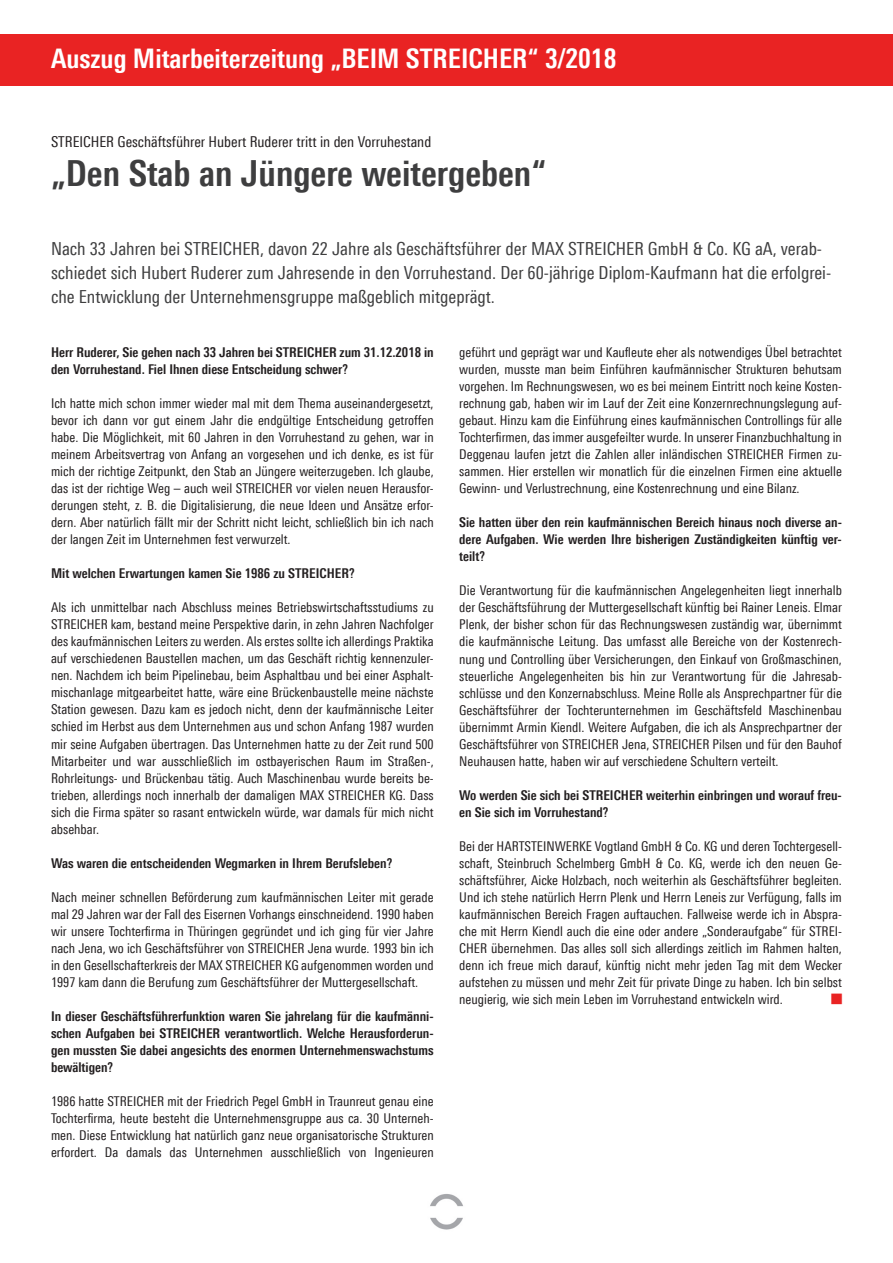
<style>
.page{position:relative;width:893px;height:1263px;background:#fff}
.page>*{position:absolute;margin:0;border:0;box-sizing:border-box;transform-origin:0 0}
.t1{font:700 condensed 36px "Univers Next Pro";color:#3e3e3f}
.t2{font:700 condensed 27px "Univers Next Pro";color:#fff}
.t3{font:18px/24px "Linotype Univers 420 Cn";color:#3e3e3f}
.t4{font:15px "Linotype Univers 420 Cn";color:#231f20}
.t5{font:13.5px/17px "Linotype Univers 420 Cn";color:#231f20;text-align:justify}
.t6{font:700 condensed 13.5px/17px "Univers Next Pro";color:#231f20}
</style>
<div class="page">
<img style="left:430px;top:1194px;width:33px;height:36px">
<div style="left:0;top:34px;width:893px;height:51px;background:#e92323"></div>
<h2 class="t2" style="left:51px;top:42px;width:567px">Auszug Mitarbeiterzeitung „BEIM STREICHER“ 3/2018</h2>
<p class="t4" style="left:51px;top:133px;width:382px">STREICHER Geschäftsführer Hubert Ruderer tritt in den Vorruhestand</p>
<h1 class="t1" style="left:51px;top:152px;width:497px">„Den Stab an Jüngere weitergeben“</h1>
<p class="t3" style="left:51px;top:237px;width:782px">Nach 33 Jahren bei STREICHER, davon 22 Jahre als Geschäftsführer der MAX STREICHER GmbH &amp; Co. KG aA, verab&shy;schiedet sich Hubert Ruderer zum Jahresende in den Vorruhestand. Der 60-jährige Diplom-Kaufmann hat die erfolgrei&shy;che Entwicklung der Unternehmensgruppe maßgeblich mitgeprägt.</p>
<p class="t6" style="left:51px;top:344px;width:384px">Herr Ruderer, Sie gehen nach 33 Jahren bei STREICHER zum 31.12.2018 in den Vorruhestand. Fiel Ihnen diese Entscheidung schwer?</p>
<p class="t5" style="left:51px;top:395px;width:384px">Ich hatte mich schon immer wieder mal mit dem Thema auseinandergesetzt, bevor ich dann vor gut einem Jahr die endgültige Entscheidung getroffen habe. Die Möglichkeit, mit 60 Jahren in den Vorruhestand zu gehen, war in meinem Arbeitsvertrag von Anfang an vorgesehen und ich denke, es ist für mich der richtige Zeitpunkt, den Stab an Jüngere weiterzugeben. Ich glaube, das ist der richtige Weg – auch weil STREICHER vor vielen neuen Herausfor&shy;derungen steht, z. B. die Digitalisierung, die neue Ideen und Ansätze erfor&shy;dern. Aber natürlich fällt mir der Schritt nicht leicht, schließlich bin ich nach der langen Zeit im Unternehmen fest verwurzelt.</p>
<p class="t6" style="left:51px;top:565px;width:305px">Mit welchen Erwartungen kamen Sie 1986 zu STREICHER?</p>
<p class="t5" style="left:51px;top:599px;width:384px">Als ich unmittelbar nach Abschluss meines Betriebswirtschaftsstudiums zu STREICHER kam, bestand meine Perspektive darin, in zehn Jahren Nachfolger des kaufmännischen Leiters zu werden. Als erstes sollte ich allerdings Praktika auf verschiedenen Baustellen machen, um das Geschäft richtig kennenzuler&shy;nen. Nachdem ich beim Pipelinebau, beim Asphaltbau und bei einer Asphalt&shy;mischanlage mitgearbeitet hatte, wäre eine Brückenbaustelle meine nächste Station gewesen. Dazu kam es jedoch nicht, denn der kaufmännische Leiter schied im Herbst aus dem Unternehmen aus und schon Anfang 1987 wurden mir seine Aufgaben übertragen. Das Unternehmen hatte zu der Zeit rund 500<br>Mitarbeiter und war ausschließlich im ostbayerischen Raum im Straßen-, Rohrleitungs- und Brückenbau tätig. Auch Maschinenbau wurde bereits be&shy;trieben, allerdings noch innerhalb der damaligen MAX STREICHER KG. Dass sich die Firma später so rasant entwickeln würde, war damals für mich nicht absehbar.</p>
<p class="t6" style="left:51px;top:854px;width:343px">Was waren die entscheidenden Wegmarken in Ihrem Berufsleben?</p>
<p class="t5" style="left:51px;top:888px;width:384px">Nach meiner schnellen Beförderung zum kaufmännischen Leiter mit gerade mal 29 Jahren war der Fall des Eisernen Vorhangs einschneidend. 1990 haben wir unsere Tochterfirma in Thüringen gegründet und ich ging für vier Jahre nach Jena, wo ich Geschäftsführer von STREICHER Jena wurde. 1993 bin ich in den Gesellschafterkreis der MAX STREICHER KG aufgenommen worden und 1997 kam dann die Berufung zum Geschäftsführer der Muttergesellschaft.</p>
<p class="t6" style="left:51px;top:1007px;width:384px;text-align:justify">In dieser Geschäftsführerfunktion waren Sie jahrelang für die kaufmänni&shy;schen Aufgaben bei STREICHER verantwortlich. Welche Herausforderun&shy;gen mussten Sie dabei angesichts des enormen Unternehmenswachstums bewältigen?</p>
<p class="t5" style="left:51px;top:1092px;width:384px">1986 hatte STREICHER mit der Friedrich Pegel GmbH in Traunreut genau eine Tochterfirma, heute besteht die Unternehmensgruppe aus ca. 30 Unterneh&shy;men. Diese Entwicklung hat natürlich ganz neue organisatorische Strukturen erfordert. Da damals das Unternehmen ausschließlich von Ingenieuren</p>
<p class="t5" style="left:459px;top:344px;width:384px">geführt und geprägt war und Kaufleute eher als notwendiges Übel betrachtet wurden, musste man beim Einführen kaufmännischer Strukturen behutsam vorgehen. Im Rechnungswesen, wo es bei meinem Eintritt noch keine Kosten&shy;rechnung gab, haben wir im Lauf der Zeit eine Konzernrechnungslegung auf&shy;gebaut. Hinzu kam die Einführung eines kaufmännischen Controllings für alle Tochterfirmen, das immer ausgefeilter wurde. In unserer Finanzbuchhaltung in Deggenau laufen jetzt die Zahlen aller inländischen STREICHER Firmen zu&shy;sammen. Hier erstellen wir monatlich für die einzelnen Firmen eine aktuelle Gewinn- und Verlustrechnung, eine Kostenrechnung und eine Bilanz.</p>
<p class="t6" style="left:459px;top:514px;width:384px;text-align:justify">Sie hatten über den rein kaufmännischen Bereich hinaus noch diverse an&shy;dere Aufgaben. Wie werden Ihre bisherigen Zuständigkeiten künftig ver&shy;teilt?</p>
<p class="t5" style="left:459px;top:582px;width:384px">Die Verantwortung für die kaufmännischen Angelegenheiten liegt innerhalb der Geschäftsführung der Muttergesellschaft künftig bei Rainer Leneis. Elmar Plenk, der bisher schon für das Rechnungswesen zuständig war, übernimmt die kaufmännische Leitung. Das umfasst alle Bereiche von der Kostenrech&shy;nung und Controlling über Versicherungen, den Einkauf von Großmaschinen, steuerliche Angelegenheiten bis hin zur Verantwortung für die Jahresab&shy;schlüsse und den Konzernabschluss. Meine Rolle als Ansprechpartner für die Geschäftsführer der Tochterunternehmen im Geschäftsfeld Maschinenbau übernimmt Armin Kiendl. Weitere Aufgaben, die ich als Ansprechpartner der Geschäftsführer von STREICHER Jena, STREICHER Pilsen und für den Bauhof Neuhausen hatte, haben wir auf verschiedene Schultern verteilt.</p>
<p class="t6" style="left:459px;top:786px;width:384px">Wo werden Sie sich bei STREICHER weiterhin einbringen und worauf freu&shy;en Sie sich im Vorruhestand?</p>
<p class="t5" style="left:459px;top:837px;width:384px">Bei der HARTSTEINWERKE Vogtland GmbH &amp; Co. KG und deren Tochtergesell&shy;schaft, Steinbruch Schelmberg GmbH &amp; Co. KG, werde ich den neuen Ge&shy;schäftsführer, Aicke Holzbach, noch weiterhin als Geschäftsführer begleiten.<br>Und ich stehe natürlich Herrn Plenk und Herrn Leneis zur Verfügung, falls im kaufmännischen Bereich Fragen auftauchen. Fallweise werde ich in Abspra&shy;che mit Herrn Kiendl auch die eine oder andere „Sonderaufgabe“ für STREI-CHER übernehmen. Das alles soll sich allerdings zeitlich im Rahmen halten, denn ich freue mich darauf, künftig nicht mehr jeden Tag mit dem Wecker aufstehen zu müssen und mehr Zeit für private Dinge zu haben. Ich bin selbst neugierig, wie sich mein Leben im Vor ruhestand entwickeln wird.</p>
</div>
